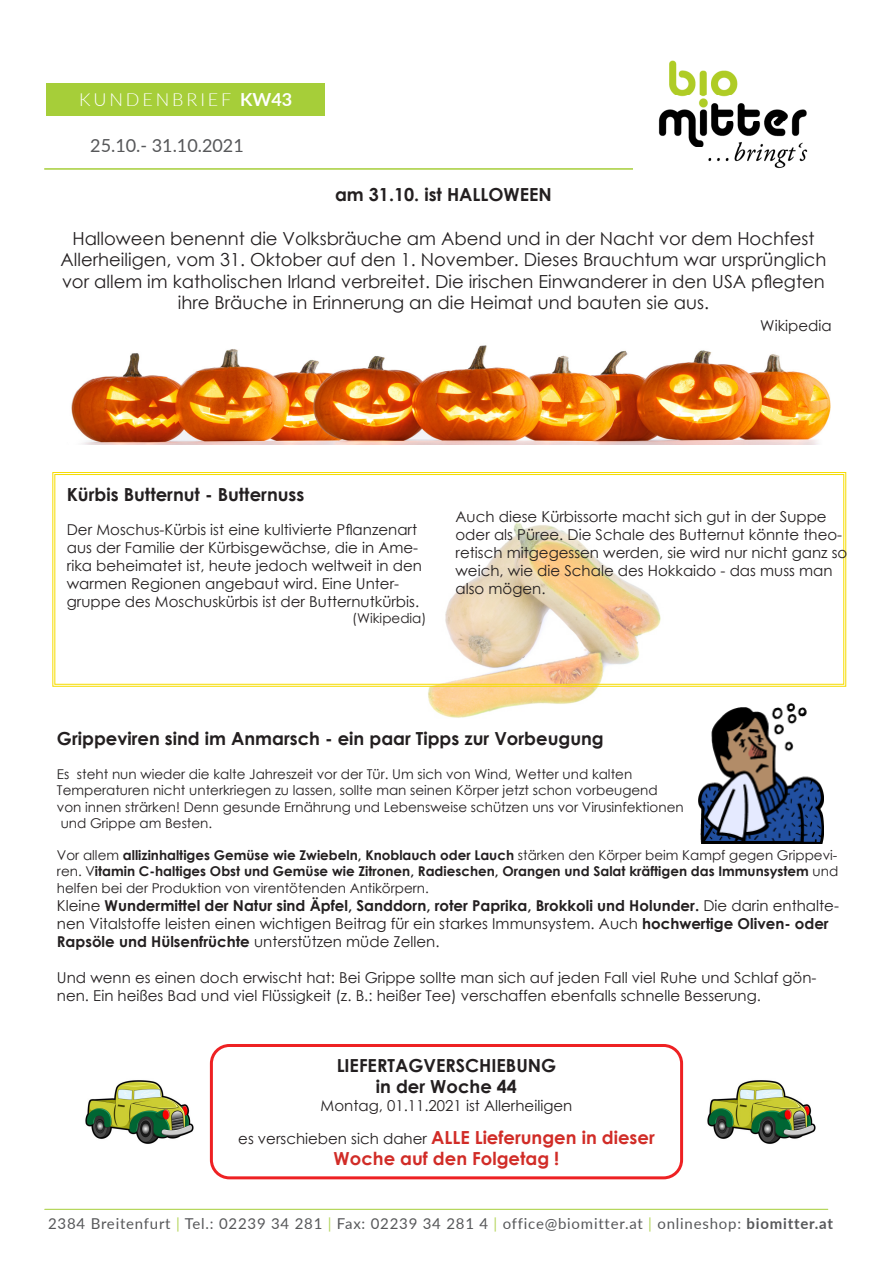
<style>
.page{position:relative;width:893px;height:1263px;background:#fff}
.page>*{position:absolute;margin:0;border:0;box-sizing:border-box;transform-origin:0 0}
.t1{font:18px/21.6px "Century Gothic";color:#231f20;text-align:center}
.t2{font:700 18px "Century Gothic";color:#231f20}
.t3{font:700 18px/21.6px "Century Gothic";color:#d12c27;text-align:center}
.t4{font:18px "Lato";color:#57585a}
.t5{font:300 18px "Lato";letter-spacing:.16em;color:#fff}
.t6{font:15px/18px "Century Gothic";color:#231f20}
.t7{font:15px "Lato";letter-spacing:.05em;color:#57585a}
.t8{font:13.5px "Century Gothic";color:#231f20}
.t9{font:700 13.5px/16.2px "Century Gothic";color:#231f20;text-align:justify}
.s1{font-weight:700}
.s2{font-weight:400}
.s3{font-weight:400;font-size:15px;color:#231f20}
.s4{color:#b6d65f}
</style>
<div class="page">
<img style="left:428px;top:687px;width:170px;height:31px">
<div style="left:47px;top:83px;width:278px;height:32px;background:#a6ce39"></div>
<hr style="left:45px;top:1209px;width:783px;height:1px;background:#a6ce39">
<hr style="left:45px;top:168px;width:783px;height:2px;background:#a6ce39">
<img style="left:634px;top:60px;width:194px;height:110px">
<div style="left:210px;top:1044px;width:473px;height:135px;border:3px solid #ee2123;border-radius:18px"></div>
<svg style="left:52px;top:472px;width:795px;height:215px"></svg>
<div style="left:54px;top:474px;width:790px;height:211px;border:1px solid #f6dc00"></div>
<img style="left:698px;top:703px;width:125px;height:140px">
<img style="left:71px;top:345px;width:760px;height:99px">
<img style="left:85px;top:1080px;width:109px;height:64px">
<img style="left:707px;top:1080px;width:109px;height:64px">
<p class="t5" style="left:79px;top:87px;width:215px">KUNDENBRIEF <span class="s1">KW43</span></p>
<p class="t4" style="left:90px;top:132px;width:155px">25.10.- 31.10.2021</p>
<p class="t2" style="left:335px;top:181px;width:218px">am 31.10. ist HALLOWEEN</p>
<p class="t1" style="left:61px;top:227px;width:767px">Halloween benennt die Volksbräuche am Abend und in der Nacht vor dem Hochfest Allerheiligen, vom 31. Oktober auf den 1. November. Dieses Brauchtum war ursprünglich vor allem im katholischen Irland verbreitet. Die irischen Einwanderer in den USA pflegten ihre Bräuche in Erinnerung an die Heimat und bauten sie aus.</p>
<p class="t6" style="left:760px;top:316px;width:73px">Wikipedia</p>
<p class="t2" style="left:67px;top:481px;width:239px">Kürbis Butternut - Butternuss</p>
<p class="t6" style="left:67px;top:520px;width:357px">Der Moschus-Kürbis ist eine kultivierte Pflanzenart aus der Familie der Kürbisgewächse, die in Ame&shy;rika beheimatet ist, heute jedoch weltweit in den warmen Regionen angebaut wird. Eine Unter&shy;gruppe des Moschuskürbis ist der Butternutkürbis.</p>
<p class="t8" style="left:352px;top:609px;width:76px">(Wikipedia)</p>
<p class="t6" style="left:455px;top:507px;width:393px">Auch diese Kürbissorte macht sich gut in der Suppe oder als Püree. Die Schale des Butternut könnte theo&shy;retisch mitgegessen werden, sie wird nur nicht ganz so weich, wie die Schale des Hokkaido - das muss man also mögen.</p>
<p class="t2" style="left:57px;top:725px;width:548px">Grippeviren sind im Anmarsch - ein paar Tipps zur Vorbeugung</p>
<p class="t8" style="left:57px;top:765px;width:577px">Es steht nun wieder die kalte Jahreszeit vor der Tür. Um sich von Wind, Wetter und kalten</p>
<p class="t8" style="left:57px;top:781px;width:602px">Temperaturen nicht unterkriegen zu lassen, sollte man seinen Körper jetzt schon vorbeugend</p>
<p class="t8" style="left:57px;top:797px;width:628px">von innen strärken! Denn gesunde Ernährung und Lebensweise schützen uns vor Virusinfektionen</p>
<p class="t8" style="left:61px;top:813px;width:153px">und Grippe am Besten.</p>
<p class="t9" style="left:57px;top:846px;width:783px"><span class="s2">Vor allem</span> allizinhaltiges Gemüse wie Zwiebeln, Knoblauch oder Lauch <span class="s2">stärken den Körper beim Kampf gegen Grippevi&shy;ren. V</span>itamin C-haltiges Obst und Gemüse wie Zitronen, Radieschen, Orangen und Salat kräftigen das Immunsystem <span class="s2">und helfen bei der Produktion von virentötenden Antikörpern.</span></p>
<p class="t6" style="left:57px;top:896px;width:783px">Kleine <span class="s1">Wundermittel der Natur sind Äpfel, Sanddorn, roter Paprika, Brokkoli und Holunder.</span> Die darin enthalte&shy;nen Vitalstoffe leisten einen wichtigen Beitrag für ein starkes Immunsystem. Auch <span class="s1">hochwertige Oliven- oder<br>Rapsöle und Hülsenfrüchte</span> unterstützen müde Zellen.</p>
<p class="t6" style="left:57px;top:968px;width:761px">Und wenn es einen doch erwischt hat: Bei Grippe sollte man sich auf jeden Fall viel Ruhe und Schlaf gön&shy;nen. Ein heißes Bad und viel Flüssigkeit (z. B.: heißer Tee) verschaffen ebenfalls schnelle Besserung.</p>
<p class="t2" style="left:337px;top:1051px;width:221px">LIEFERTAGVERSCHIEBUNG</p>
<p class="t2" style="left:376px;top:1073px;width:143px">in der Woche 44</p>
<p class="t6" style="left:321px;top:1096px;width:253px">Montag, 01.11.2021 ist Allerheiligen</p>
<p class="t3" style="left:238px;top:1125px;width:418px"><span class="s3">es verschieben sich daher</span> ALLE Lieferungen in dieser<br>Woche auf den Folgetag !</p>
<p class="t7" style="left:48px;top:1213px;width:786px">2384 Breitenfurt <span class="s4">|</span> Tel.: 02239 34 281 <span class="s4">|</span> Fax: 02239 34 281 4 <span class="s4">|</span> office@biomitter.at <span class="s4">|</span> onlineshop: <span class="s1">biomitter.at</span></p>
</div>
